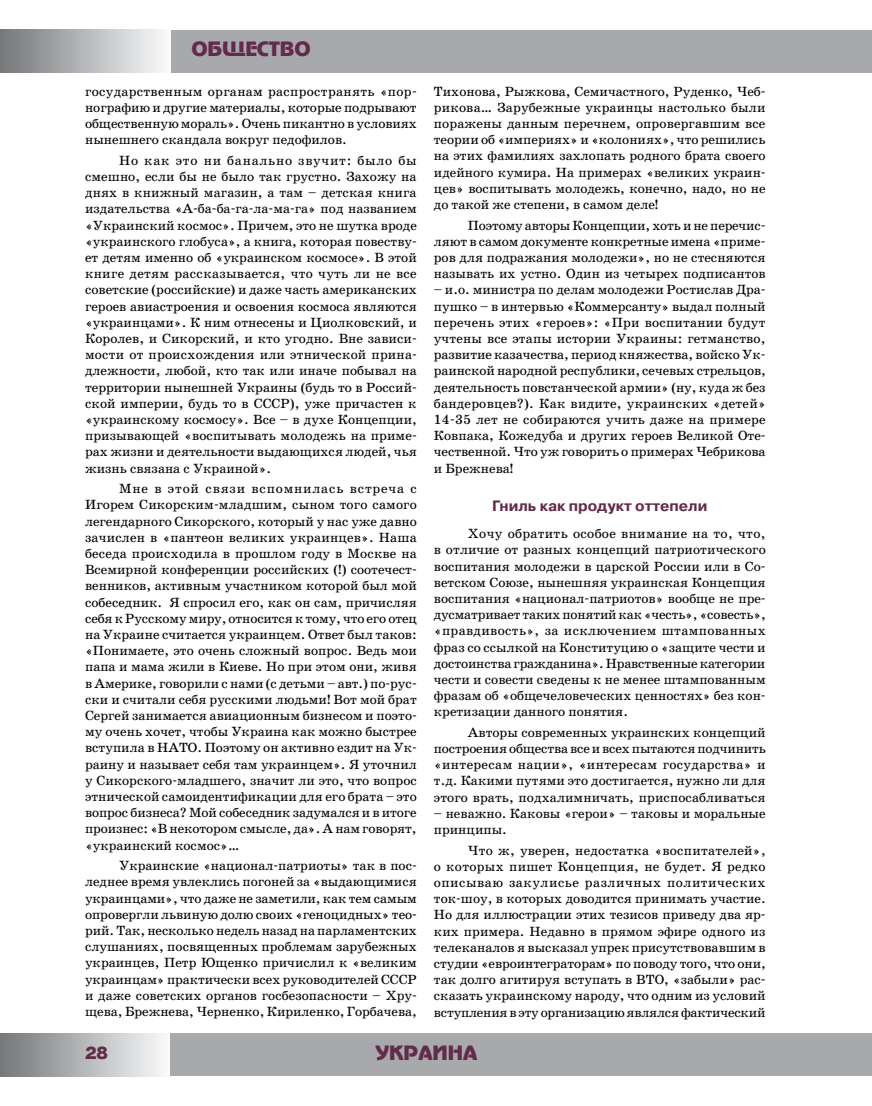
<style>
.page{position:relative;width:872px;height:1106px;background:#fff}
.page>*{position:absolute;margin:0;border:0;box-sizing:border-box;transform-origin:0 0}
.t1{font:19.5px "Adver Gothic";color:#632b4b}
.t2{font:16.5px "Adver Gothic";color:#632b4b}
.t3{font:700 15px "Pragmatica C";color:#632b4b}
.t4{font:13.5px/16.2px "School Book C";color:#000;text-align:justify}
</style>
<div class="page">
<div style="left:168px;top:1033px;width:704px;height:43px;background:#a7a9ac"></div>
<div style="left:170px;top:30px;width:702px;height:42px;background:#a7a9ac"></div>
<div style="left:0;top:1033px;width:170px;height:43px;background:linear-gradient(to right,#747679,#f9fafb)"></div>
<div style="left:0;top:30px;width:170px;height:43px;background:linear-gradient(to right,#747679,#f9fafb)"></div>
<h1 class="t1" style="left:191px;top:39px;width:121px">общество</h1>
<p class="t4" style="left:85px;top:83px;width:333px">государственным органам распространять «пор&shy;нографию и другие материалы, которые подрывают общественную мораль». Очень пикантно в условиях нынешнего скандала вокруг педофилов.</p>
<p class="t4" style="left:85px;top:152px;width:333px;text-indent:34px">Но как это ни банально звучит: было бы смешно, если бы не было так грустно. Захожу на днях в книжный магазин, а там – детская книга издательства «А-ба-ба-га-ла-ма-га» под названием «Украинский космос». Причем, это не шутка вроде «украинского глобуса», а книга, которая повеству&shy;ет детям именно об «украинском космосе». В этой книге детям рассказывается, что чуть ли не все советские (российские) и даже часть американских героев авиастроения и освоения космоса являются «украинцами». К ним отнесены и Циолковский, и Королев, и Сикорский, и кто угодно. Вне зависи&shy;мости от происхождения или этнической прина&shy;длежности, любой, кто так или иначе побывал на территории нынешней Украины (будь то в Россий&shy;ской империи, будь то в СССР), уже причастен к «украинскому космосу». Все – в духе Концепции, призывающей «воспитывать молодежь на приме&shy;рах жизни и деятельности выдающихся людей, чья жизнь связана с Украиной».</p>
<p class="t4" style="left:85px;top:480px;width:333px;text-indent:34px">Мне в этой связи вспомнилась встреча с Игорем Сикорским-младшим, сыном того самого легендарного Сикорского, который у нас уже давно зачислен в «пантеон великих украинцев». Наша беседа происходила в прошлом году в Москве на Всемирной конференции российских (!) соотечест&shy;венников, активным участником которой был мой собеседник. Я спросил его, как он сам, причисляя себя к Русскому миру, относится к тому, что его отец на Украине считается украинцем. Ответ был таков: «Понимаете, это очень сложный вопрос. Ведь мои папа и мама жили в Киеве. Но при этом они, живя в Америке, говорили с нами (с детьми – авт.) по-рус&shy;ски и считали себя русскими людьми! Вот мой брат Сергей занимается авиационным бизнесом и поэто&shy;му очень хочет, чтобы Украина как можно быстрее вступила в НАТО. Поэтому он активно ездит на Ук&shy;раину и называет себя там украинцем». Я уточнил у Сикорского-младшего, значит ли это, что вопрос этнической самоидентификации для его брата – это вопрос бизнеса? Мой собеседник задумался и в итоге произнес: «В некотором смысле, да». А нам говорят, «украинский космос»…</p>
<p class="t4" style="left:85px;top:857px;width:333px;text-indent:34px">Украинские «национал-патриоты» так в пос&shy;леднее время увлеклись погоней за «выдающимися украинцами», что даже не заметили, как тем самым опровергли львиную долю своих «геноцидных» тео&shy;рий. Так, несколько недель назад на парламентских слушаниях, посвященных проблемам зарубежных украинцев, Петр Ющенко причислил к «великим украинцам» практически всех руководителей СССР и даже советских органов госбезопасности – Хру&shy;щева, Брежнева, Черненко, Кириленко, Горбачева,</p>
<p class="t4" style="left:434px;top:83px;width:333px">Тихонова, Рыжкова, Семичастного, Руденко, Чеб&shy;рикова… Зарубежные украинцы настолько были поражены данным перечнем, опровергавшим все теории об «империях» и «колониях», что решились на этих фамилиях захлопать родного брата своего идейного кумира. На примерах «великих украин&shy;цев» воспитывать молодежь, конечно, надо, но не до такой же степени, в самом деле!</p>
<p class="t4" style="left:434px;top:217px;width:333px;text-indent:34px">Поэтому авторы Концепции, хоть и не перечис&shy;ляют в самом документе конкретные имена «приме&shy;ров для подражания молодежи», но не стесняются называть их устно. Один из четырех подписантов</p>
<p class="t4" style="left:434px;top:282px;width:333px">– и.о. министра по делам молодежи Ростислав Дра&shy;пушко – в интервью «Коммерсанту» выдал полный перечень этих «героев»: «При воспитании будут учтены все этапы истории Украины: гетманство, развитие казачества, период княжества, войско Ук&shy;раинской народной республики, сечевых стрельцов, деятельность повстанческой армии» (ну, куда ж без бандеровцев?). Как видите, украинских «детей» 14-35 лет не собираются учить даже на примере Ковпака, Кожедуба и других героев Великой Оте&shy;чественной. Что уж говорить о примерах Чебрикова и Брежнева!</p>
<p class="t3" style="left:492px;top:498px;width:217px">Гниль как продукт оттепели</p>
<p class="t4" style="left:434px;top:525px;width:333px;text-indent:34px">Хочу обратить особое внимание на то, что, в отличие от разных концепций патриотического воспитания молодежи в царской России или в Со&shy;ветском Союзе, нынешняя украинская Концепция воспитания «национал-патриотов» вообще не пре&shy;дусматривает таких понятий как «честь», «совесть», «правдивость», за исключением штампованных фраз со ссылкой на Конституцию о «защите чести и достоинства гражданина». Нравственные категории чести и совести сведены к не менее штампованным фразам об «общечеловеческих ценностях» без кон&shy;кретизации данного понятия.</p>
<p class="t4" style="left:434px;top:724px;width:333px;text-indent:34px">Авторы современных украинских концепций построения общества все и всех пытаются подчинить «интересам нации», «интересам государства» и т.д. Какими путями это достигается, нужно ли для этого врать, подхалимничать, приспосабливаться</p>
<p class="t4" style="left:434px;top:805px;width:333px">– неважно. Каковы «герои» – таковы и моральные принципы.</p>
<p class="t4" style="left:434px;top:842px;width:333px;text-indent:34px">Что ж, уверен, недостатка «воспитателей», о которых пишет Концепция, не будет. Я редко описываю закулисье различных политических ток-шоу, в которых доводится принимать участие.<br>Но для иллюстрации этих тезисов приведу два яр&shy;ких примера. Недавно в прямом эфире одного из телеканалов я высказал упрек присутствовавшим в студии «евроинтеграторам» по поводу того, что они, так долго агитируя вступать в ВТО, «забыли» рас&shy;сказать украинскому народу, что одним из условий вступления в эту организацию являлся фактический</p>
<p class="t2" style="left:85px;top:1044px;width:23px">28</p>
<h1 class="t1" style="left:375px;top:1042px;width:103px">Украина</h1>
</div>
